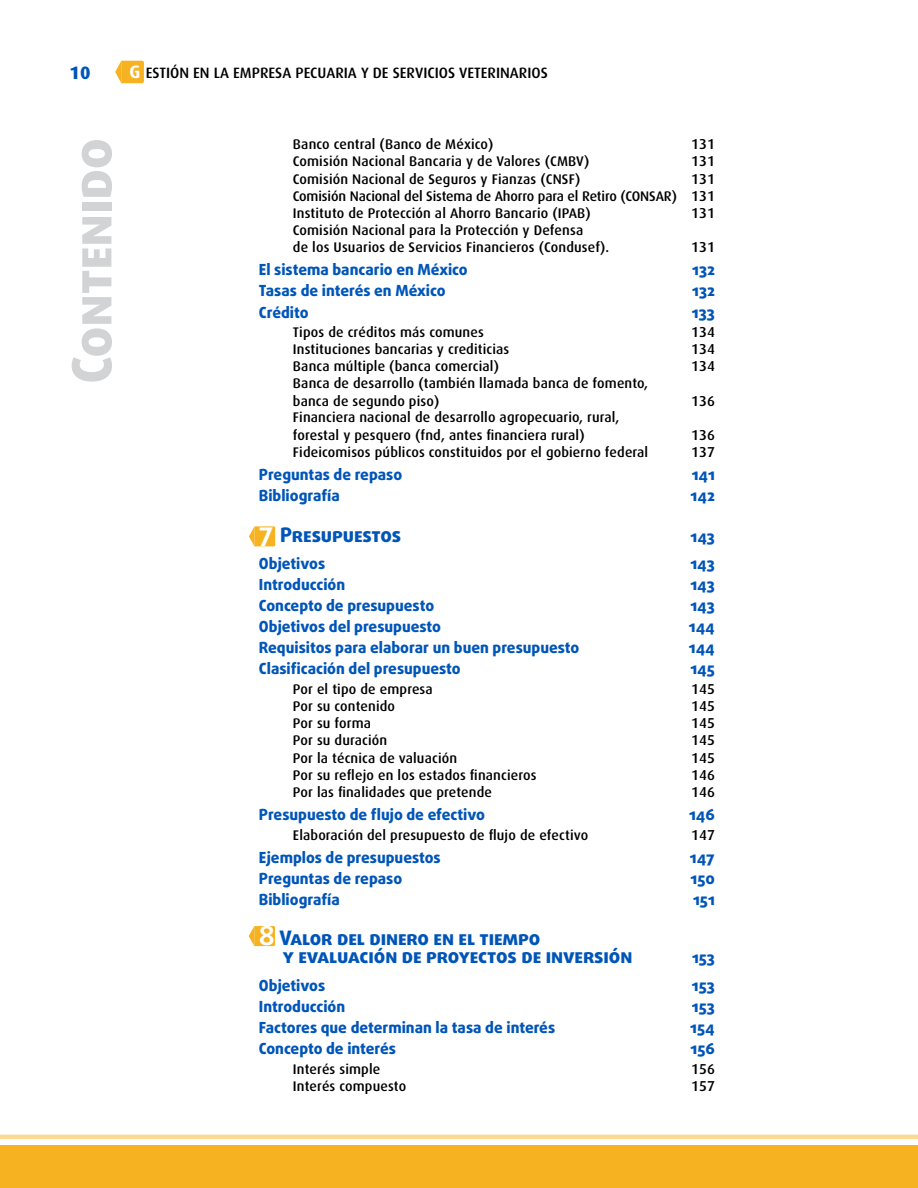
<style>
.page{position:relative;width:918px;height:1188px;background:#fff}
.page>*{position:absolute;margin:0;border:0;box-sizing:border-box;transform-origin:0 0}
.t1{font:800 54px "Daxline Pro";letter-spacing:-.005em;color:#d1d3d4}
.t2{font:800 19.95px/18px "Daxline Pro";letter-spacing:-.005em;color:#0055b8}
.t3{font:800 18px "Dax";color:#0055b8}
.t4{font:800 15.75px "Daxline Pro";color:#0055b8}
.t5{font:800 15.3px "Daxline Pro";color:#0055b8}
.t6{font:500 15px "Dax";color:#000}
.t7{font:500 14.4px "Dax";letter-spacing:.01em;color:#000}
.t8{font:500 13.95px/17.2px "Dax";letter-spacing:.01em;color:#000}
.t9{font:500 13.95px/17.2px "Dax";letter-spacing:-.01em;color:#000}
.s1{font-weight:700;font-size:18px;color:#fff}
.s2{font-style:inherit}
.s3{color:#fff}
.s4{font-size:14.4px}
.s5{font-weight:700;font-size:27px;color:#fff}
</style>
<div class="page">
<svg style="left:115px;top:61px;width:29px;height:22px"></svg>
<div style="left:0;top:1145px;width:918px;height:43px;background:#f6b221"></div>
<hr style="left:0;top:1135px;width:918px;height:4px;background:#fbd990">
<svg style="left:249px;top:526px;width:26px;height:20px"></svg>
<svg style="left:249px;top:926px;width:26px;height:20px"></svg>
<p class="t3" style="left:70px;top:62px;width:22px">10</p>
<p class="t6" style="left:129px;top:65px;width:420px"><span class="s1">G</span> ESTIÓN <span class="s2">EN LA EMPRESA</span> PECUARIA Y DE SERVICIOS VETERINARIOS</p>
<h1 class="t1" style="left:56px;top:384px;width:292px;rotate:-90deg">Contenido <span class="s3">4</span></h1>
<p class="t8" style="left:293px;top:136px;width:202px">Banco central (Banco de México)</p>
<p class="t7" style="left:691px;top:136px;width:25px">131</p>
<p class="t8" style="left:293px;top:153px;width:298px">Comisión Nacional Bancaria y de Valores (CMBV)</p>
<p class="t7" style="left:691px;top:153px;width:25px">131</p>
<p class="t8" style="left:293px;top:170px;width:289px">Comisión Nacional de Seguros y Fianzas (CNSF)</p>
<p class="t7" style="left:691px;top:171px;width:25px">131</p>
<p class="t9" style="left:293px;top:188px;width:423px">Comisión Nacional del Sistema de Ahorro para el Retiro (CONSAR) <span class="s4">131<br></span>Instituto de Protección al Ahorro Bancario (IPAB)</p>
<p class="t7" style="left:691px;top:205px;width:25px">131</p>
<p class="t8" style="left:293px;top:222px;width:318px">Comisión Nacional para la Protección y Defensa<br>de los Usuarios de Servicios Financieros (Condusef).</p>
<p class="t7" style="left:691px;top:239px;width:25px">131</p>
<p class="t5" style="left:259px;top:260px;width:210px">El sistema bancario en México</p>
<p class="t4" style="left:692px;top:259px;width:24px">132</p>
<p class="t5" style="left:259px;top:281px;width:188px">Tasas de interés en México</p>
<p class="t4" style="left:692px;top:280px;width:24px">132</p>
<p class="t5" style="left:259px;top:302px;width:51px">Crédito</p>
<p class="t4" style="left:692px;top:301px;width:24px">133</p>
<p class="t8" style="left:293px;top:324px;width:192px">Tipos de créditos más comunes</p>
<p class="t7" style="left:691px;top:324px;width:25px">134</p>
<p class="t8" style="left:293px;top:341px;width:218px">Instituciones bancarias y crediticias</p>
<p class="t7" style="left:691px;top:341px;width:25px">134</p>
<p class="t8" style="left:293px;top:358px;width:208px">Banca múltiple (banca comercial)</p>
<p class="t7" style="left:691px;top:358px;width:25px">134</p>
<p class="t8" style="left:293px;top:375px;width:357px">Banca de desarrollo (también llamada banca de fomento, banca de segundo piso)</p>
<p class="t7" style="left:691px;top:392px;width:25px">136</p>
<p class="t8" style="left:293px;top:409px;width:328px">Financiera nacional de desarrollo agropecuario, rural, forestal y pesquero (fnd, antes financiera rural)</p>
<p class="t7" style="left:691px;top:427px;width:25px">136</p>
<p class="t8" style="left:293px;top:444px;width:357px">Fideicomisos públicos constituidos por el gobierno federal</p>
<p class="t7" style="left:691px;top:444px;width:25px">137</p>
<p class="t5" style="left:259px;top:464px;width:145px">Preguntas de repaso</p>
<p class="t4" style="left:692px;top:464px;width:25px">141</p>
<p class="t5" style="left:259px;top:485px;width:82px">Bibliografía</p>
<p class="t4" style="left:691px;top:485px;width:26px">142</p>
<h2 class="t2" style="left:259px;top:526px;width:144px"><span class="s5">7</span> Presupuestos</h2>
<p class="t4" style="left:691px;top:525px;width:26px">143</p>
<p class="t5" style="left:259px;top:553px;width:68px">Objetivos</p>
<p class="t4" style="left:690px;top:553px;width:26px">143</p>
<p class="t5" style="left:259px;top:574px;width:88px">Introducción</p>
<p class="t4" style="left:690px;top:574px;width:26px">143</p>
<p class="t5" style="left:259px;top:595px;width:177px">Concepto de presupuesto</p>
<p class="t4" style="left:690px;top:595px;width:26px">143</p>
<p class="t5" style="left:259px;top:616px;width:184px">Objetivos del presupuesto</p>
<p class="t4" style="left:689px;top:616px;width:28px">144</p>
<p class="t5" style="left:259px;top:637px;width:322px">Requisitos para elaborar un buen presupuesto</p>
<p class="t4" style="left:689px;top:637px;width:28px">144</p>
<p class="t5" style="left:259px;top:658px;width:203px">Clasificación del presupuesto</p>
<p class="t4" style="left:690px;top:658px;width:26px">145</p>
<p class="t8" style="left:293px;top:680px;width:141px">Por el tipo de empresa</p>
<p class="t7" style="left:691px;top:680px;width:25px">145</p>
<p class="t8" style="left:293px;top:697px;width:104px">Por su contenido</p>
<p class="t7" style="left:691px;top:698px;width:25px">145</p>
<p class="t8" style="left:293px;top:715px;width:80px">Por su forma</p>
<p class="t7" style="left:691px;top:715px;width:25px">145</p>
<p class="t8" style="left:293px;top:732px;width:96px">Por su duración</p>
<p class="t7" style="left:691px;top:732px;width:25px">145</p>
<p class="t8" style="left:293px;top:749px;width:166px">Por la técnica de valuación</p>
<p class="t7" style="left:691px;top:750px;width:25px">145</p>
<p class="t8" style="left:293px;top:767px;width:245px">Por su reflejo en los estados financieros</p>
<p class="t7" style="left:691px;top:767px;width:25px">146</p>
<p class="t8" style="left:293px;top:784px;width:201px">Por las finalidades que pretende</p>
<p class="t7" style="left:691px;top:784px;width:25px">146</p>
<p class="t5" style="left:259px;top:805px;width:228px">Presupuesto de flujo de efectivo</p>
<p class="t4" style="left:689px;top:804px;width:27px">146</p>
<p class="t8" style="left:293px;top:826px;width:297px">Elaboración del presupuesto de flujo de efectivo</p>
<p class="t7" style="left:691px;top:827px;width:25px">147</p>
<p class="t5" style="left:259px;top:847px;width:183px">Ejemplos de presupuestos</p>
<p class="t4" style="left:690px;top:847px;width:27px">147</p>
<p class="t5" style="left:259px;top:868px;width:145px">Preguntas de repaso</p>
<p class="t4" style="left:691px;top:868px;width:26px">150</p>
<p class="t5" style="left:259px;top:889px;width:82px">Bibliografía</p>
<p class="t4" style="left:693px;top:889px;width:23px">151</p>
<h2 class="t2" style="left:283px;top:930px;width:351px;text-indent:-24px"><span class="s5">8</span> Valor del dinero en el tiempo<br>y evaluación de proyectos de inversión</h2>
<p class="t4" style="left:692px;top:947px;width:24px">153</p>
<p class="t5" style="left:259px;top:976px;width:68px">Objetivos</p>
<p class="t4" style="left:692px;top:975px;width:25px">153</p>
<p class="t5" style="left:259px;top:997px;width:88px">Introducción</p>
<p class="t4" style="left:692px;top:996px;width:25px">153</p>
<p class="t5" style="left:259px;top:1018px;width:298px">Factores que determinan la tasa de interés</p>
<p class="t4" style="left:690px;top:1017px;width:26px">154</p>
<p class="t5" style="left:259px;top:1039px;width:139px">Concepto de interés</p>
<p class="t4" style="left:690px;top:1038px;width:26px">156</p>
<p class="t8" style="left:293px;top:1061px;width:89px">Interés simple</p>
<p class="t7" style="left:691px;top:1061px;width:25px">156</p>
<p class="t8" style="left:293px;top:1078px;width:115px">Interés compuesto</p>
<p class="t7" style="left:691px;top:1078px;width:25px">157</p>
</div>
